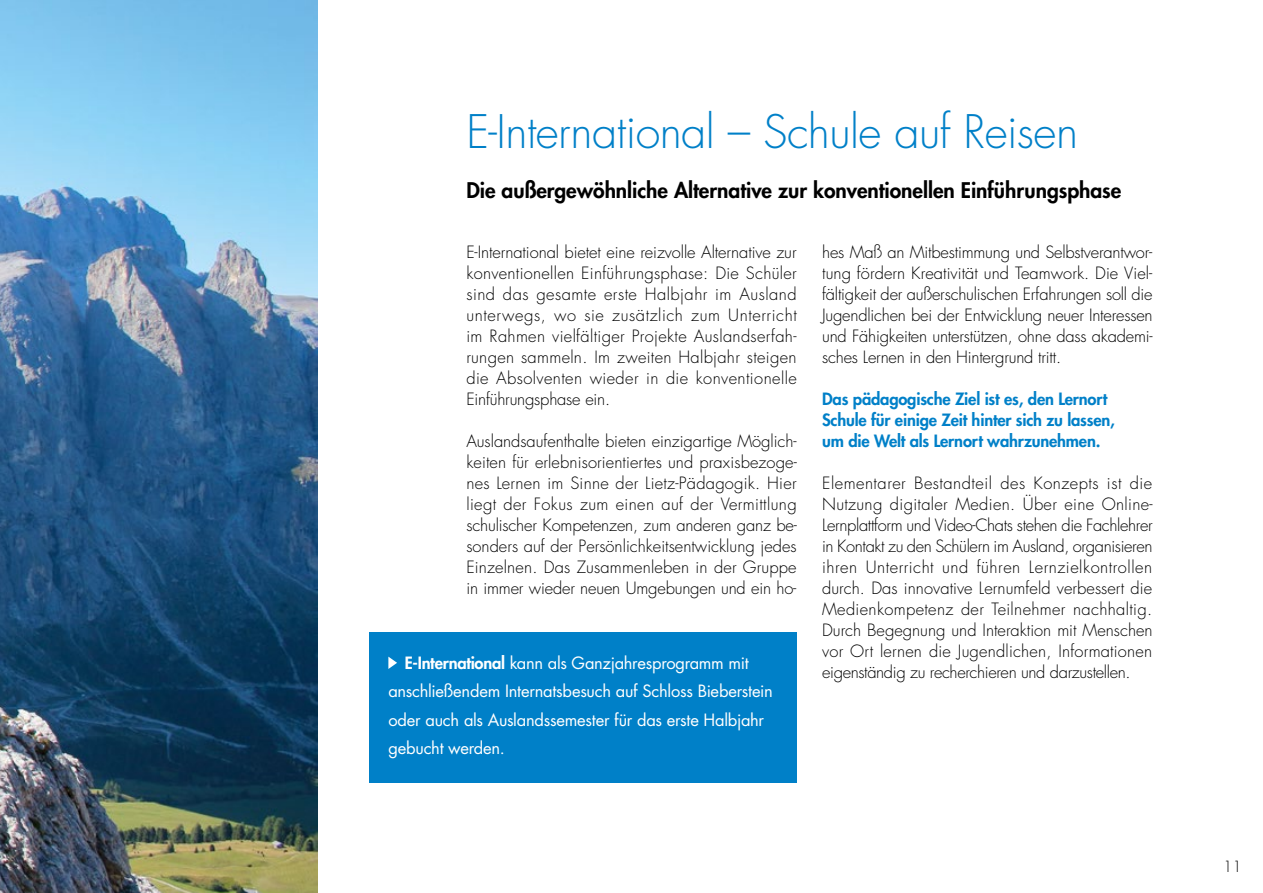
<style>
.page{position:relative;width:1263px;height:893px;background:#fff}
.page>*{position:absolute;margin:0;border:0;box-sizing:border-box;transform-origin:0 0}
.t1{font:300 45px "Futura Std";letter-spacing:-.01em;color:#0080c8}
.t2{font:800 21px "Futura Std";color:#000}
.t3{font:300 16.5px/21px "Futura Std";letter-spacing:-.01em;color:#000;text-align:justify}
.t4{font:16.5px/28.5px "Futura Std";letter-spacing:-.015em;color:#fff}
.t5{font:800 16.5px/21px "Futura Std";letter-spacing:-.01em;color:#0080c8}
.t6{font:300 15px "Futura Std";color:#000}
.s1{font-weight:800}
</style>
<div class="page">
<img style="left:0;top:0;width:318px;height:893px">
<div style="left:369px;top:632px;width:428px;height:150px;background:#0080c8"></div>
<svg style="left:388px;top:657px;width:9px;height:12px"></svg>
<h1 class="t1" style="left:466px;top:104px;width:613px">E-International – Schule auf Reisen</h1>
<p class="t2" style="left:466px;top:177px;width:656px">Die außergewöhnliche Alternative zur konventionellen Einführungsphase</p>
<p class="t3" style="left:466px;top:242px;width:332px">E-International bietet eine reizvolle Alternative zur konventionellen Einführungsphase: Die Schüler sind das gesamte erste Halbjahr im Ausland unterwegs, wo sie zusätzlich zum Unterricht im Rahmen vielfältiger Projekte Auslandserfah&shy;rungen sammeln. Im zweiten Halbjahr steigen die Absolventen wieder in die konventionelle Einführungsphase ein.</p>
<p class="t3" style="left:466px;top:431px;width:332px">Auslandsaufenthalte bieten einzigartige Möglich&shy;keiten für erlebnisorientiertes und praxisbezoge&shy;nes Lernen im Sinne der Lietz-Pädagogik. Hier liegt der Fokus zum einen auf der Vermittlung schulischer Kompetenzen, zum anderen ganz be&shy;sonders auf der Persönlichkeitsentwicklung jedes Einzelnen. Das Zusammenleben in der Gruppe in immer wieder neuen Umgebungen und ein ho-</p>
<p class="t4" style="left:388px;top:649px;width:386px;text-indent:16px"><span class="s1">E-International</span> kann als Ganzjahresprogramm mit anschließendem Internatsbesuch auf Schloss Bieberstein oder auch als Auslandssemester für das erste Halbjahr gebucht werden.</p>
<p class="t3" style="left:822px;top:242px;width:332px">hes Maß an Mitbestimmung und Selbstverantwor&shy;tung fördern Kreativität und Teamwork. Die Viel&shy;fältigkeit der außerschulischen Erfahrungen soll die Jugendlichen bei der Entwicklung neuer Interessen und Fähigkeiten unterstützen, ohne dass akademi&shy;sches Lernen in den Hintergrund tritt.</p>
<p class="t5" style="left:822px;top:389px;width:294px">Das pädagogische Ziel ist es, den Lernort<br>Schule für einige Zeit hinter sich zu lassen, um die Welt als Lernort wahrzunehmen.</p>
<p class="t3" style="left:822px;top:473px;width:332px">Elementarer Bestandteil des Konzepts ist die Nutzung digitaler Medien. Über eine Online-Lernplattform und Video-Chats stehen die Fachlehrer in Kontakt zu den Schülern im Ausland, organisieren ihren Unterricht und führen Lernzielkontrollen durch. Das innovative Lernumfeld verbessert die Medienkompetenz der Teilnehmer nachhaltig.<br>Durch Begegnung und Interaktion mit Menschen vor Ort lernen die Jugendlichen, Informationen eigenständig zu recherchieren und darzustellen.</p>
<p class="t6" style="left:1223px;top:857px;width:20px">11</p>
</div>
